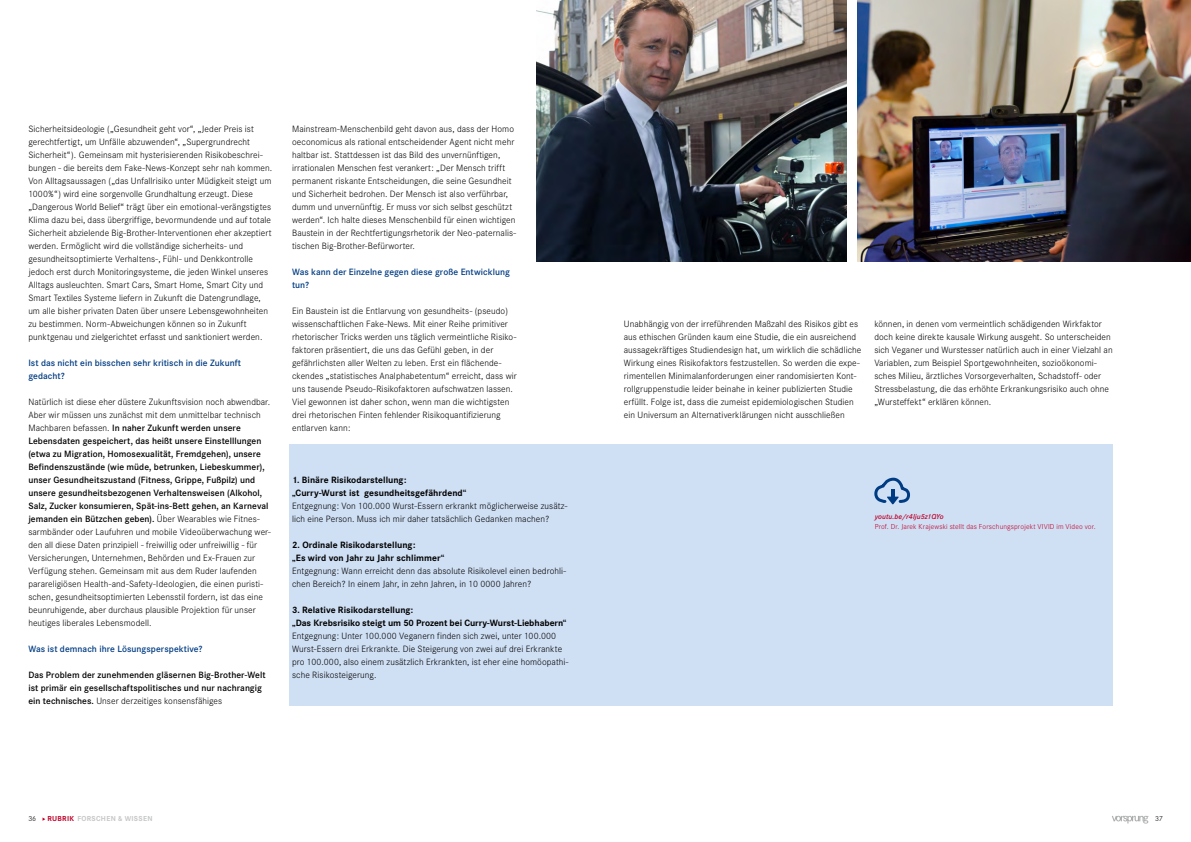
<style>
.page{position:relative;width:1191px;height:842px;background:#fff}
.page>*{position:absolute;margin:0;border:0;box-sizing:border-box;transform-origin:0 0}
.t1{font:300 9.5px/13px "Corporate S";letter-spacing:.005em;color:#000}
.t2{font:700 9.5px/13px "Corporate S";color:#000}
.t3{font:600 9.5px/13px "Corporate S";letter-spacing:.005em;color:#000}
.t4{font:600 9.5px/13px "Corporate S";letter-spacing:.005em;color:#003c83}
.t5{font:300 7.5px "Corporate S";letter-spacing:.02em;color:#c10028}
.t6{font:700 7.5px "Corporate S";letter-spacing:.04em;color:#c5c6c6}
.t7{font:italic 600 7.5px "Corporate S";letter-spacing:.005em;color:#c10028}
.t8{font:300 7.5px "Corporate S";color:#000}
.s1{font-weight:600}
.s2{font-weight:300}
.s3{color:#c10028}
</style>
<div class="page">
<div style="left:289px;top:445px;width:823px;height:261px;background:#cfdff4"></div>
<img style="left:537px;top:0;width:310px;height:261px">
<img style="left:857px;top:0;width:334px;height:261px">
<svg style="left:874px;top:477px;width:36px;height:28px"></svg>
<svg style="left:1112px;top:816px;width:36px;height:7px"></svg>
<p class="t1" style="left:28px;top:123px;width:245px">Sicherheitsideologie („Gesundheit geht vor“, „Jeder Preis ist gerechtfertigt, um Unfälle abzuwenden“, „Supergrundrecht Sicherheit“). Gemeinsam mit hysterisierenden Risikobeschrei&shy;bungen - die bereits dem Fake-News-Konzept sehr nah kommen.<br>Von Alltagsaussagen („das Unfallrisiko unter Müdigkeit steigt um 1000%“) wird eine sorgenvolle Grundhaltung erzeugt. Diese „Dangerous World Belief“ trägt über ein emotional-verängstigtes Klima dazu bei, dass übergriffige, bevormundende und auf totale Sicherheit abzielende Big-Brother-Interventionen eher akzeptiert werden. Ermöglicht wird die vollständige sicherheits- und gesundheitsoptimierte Verhaltens-, Fühl- und Denkkontrolle jedoch erst durch Monitoringsysteme, die jeden Winkel unseres Alltags ausleuchten. Smart Cars, Smart Home, Smart City und Smart Textiles Systeme liefern in Zukunft die Datengrundlage, um alle bisher privaten Daten über unsere Lebensgewohnheiten zu bestimmen. Norm-Abweichungen können so in Zukunft punktgenau und zielgerichtet erfasst und sanktioniert werden.</p>
<p class="t4" style="left:28px;top:357px;width:214px">Ist das nicht ein bisschen sehr kritisch in die Zukunft gedacht?</p>
<p class="t1" style="left:28px;top:396px;width:244px">Natürlich ist diese eher düstere Zukunftsvision noch abwendbar.<br>Aber wir müssen uns zunächst mit dem unmittelbar technisch Machbaren befassen. <span class="s1">In naher Zukunft werden unsere Lebensdaten gespeichert, das heißt unsere Einstelllungen (etwa zu Migration, Homosexualität, Fremdgehen), unsere Befindenszustände (wie müde, betrunken, Liebeskummer), unser Gesundheitszustand (Fitness, Grippe, Fußpilz) und unsere gesundheitsbezogenen Verhaltensweisen (Alkohol, Salz, Zucker konsumieren, Spät-ins-Bett gehen, an Karneval jemanden ein Bützchen geben).</span> Über Wearables wie Fitnes&shy;sarmbänder oder Laufuhren und mobile Videoüberwachung wer&shy;den all diese Daten prinzipiell - freiwillig oder unfreiwillig - für Versicherungen, Unternehmen, Behörden und Ex-Frauen zur Verfügung stehen. Gemeinsam mit aus dem Ruder laufenden parareligiösen Health-and-Safety-Ideologien, die einen puristi&shy;schen, gesundheitsoptimierten Lebensstil fordern, ist das eine beunruhigende, aber durchaus plausible Projektion für unser heutiges liberales Lebensmodell.</p>
<p class="t4" style="left:28px;top:643px;width:175px">Was ist demnach ihre Lösungsperspektive?</p>
<p class="t3" style="left:28px;top:669px;width:239px">Das Problem der zunehmenden gläsernen Big-Brother-Welt ist primär ein gesellschaftspolitisches und nur nachrangig ein technisches. <span class="s2">Unser derzeitiges konsensfähiges</span></p>
<p class="t1" style="left:292px;top:123px;width:225px">Mainstream-Menschenbild geht davon aus, dass der Homo oeconomicus als rational entscheidender Agent nicht mehr haltbar ist. Stattdessen ist das Bild des unvernünftigen, irrationalen Menschen fest verankert: „Der Mensch trifft permanent riskante Entscheidungen, die seine Gesundheit und Sicherheit bedrohen. Der Mensch ist also verführbar, dumm und unvernünftig. Er muss vor sich selbst geschützt werden“. Ich halte dieses Menschenbild für einen wichtigen Baustein in der Rechtfertigungsrhetorik der Neo-paternalis&shy;tischen Big-Brother-Befürworter.</p>
<p class="t4" style="left:292px;top:266px;width:219px">Was kann der Einzelne gegen diese große Entwicklung tun?</p>
<p class="t1" style="left:292px;top:305px;width:226px">Ein Baustein ist die Entlarvung von gesundheits- (pseudo) wissenschaftlichen Fake-News. Mit einer Reihe primitiver rhetorischer Tricks werden uns täglich vermeintliche Risiko&shy;faktoren präsentiert, die uns das Gefühl geben, in der gefährlichsten aller Welten zu leben. Erst ein flächende&shy;ckendes „statistisches Analphabetentum“ erreicht, dass wir uns tausende Pseudo-Risikofaktoren aufschwatzen lassen.<br>Viel gewonnen ist daher schon, wenn man die wichtigsten drei rhetorischen Finten fehlender Risikoquantifizierung entlarven kann:</p>
<p class="t2" style="left:292px;top:474px;width:176px">1. Binäre Risikodarstellung:<br>„Curry-Wurst ist gesundheitsgefährdend“</p>
<p class="t1" style="left:292px;top:500px;width:277px">Entgegnung: Von 100.000 Wurst-Essern erkrankt möglicherweise zusätz&shy;lich eine Person. Muss ich mir daher tatsächlich Gedanken machen?</p>
<p class="t2" style="left:292px;top:539px;width:154px">2. Ordinale Risikodarstellung:<br>„Es wird von Jahr zu Jahr schlimmer“</p>
<p class="t1" style="left:292px;top:565px;width:276px">Entgegnung: Wann erreicht denn das absolute Risikolevel einen bedrohli&shy;chen Bereich? In einem Jahr, in zehn Jahren, in 10 0000 Jahren?</p>
<p class="t2" style="left:292px;top:604px;width:276px">3. Relative Risikodarstellung:<br>„Das Krebsrisiko steigt um 50 Prozent bei Curry-Wurst-Liebhabern“</p>
<p class="t1" style="left:292px;top:630px;width:278px">Entgegnung: Unter 100.000 Veganern finden sich zwei, unter 100.000<br>Wurst-Essern drei Erkrankte. Die Steigerung von zwei auf drei Erkrankte pro 100.000, also einem zusätzlich Erkrankten, ist eher eine homöopathi&shy;sche Risikosteigerung.</p>
<p class="t1" style="left:624px;top:318px;width:239px">Unabhängig von der irreführenden Maßzahl des Risikos gibt es aus ethischen Gründen kaum eine Studie, die ein ausreichend aussagekräftiges Studiendesign hat, um wirklich die schädliche Wirkung eines Risikofaktors festzustellen. So werden die expe&shy;rimentellen Minimalanforderungen einer randomisierten Kont&shy;rollgruppenstudie leider beinahe in keiner publizierten Studie erfüllt. Folge ist, dass die zumeist epidemiologischen Studien ein Universum an Alternativerklärungen nicht ausschließen</p>
<p class="t1" style="left:874px;top:318px;width:240px">können, in denen vom vermeintlich schädigenden Wirkfaktor doch keine direkte kausale Wirkung ausgeht. So unterscheiden sich Veganer und Wurstesser natürlich auch in einer Vielzahl an Variablen, zum Beispiel Sportgewohnheiten, sozioökonomi&shy;sches Milieu, ärztliches Vorsorgeverhalten, Schadstoff- oder Stressbelastung, die das erhöhte Erkrankungsrisiko auch ohne „Wursteffekt“ erklären können.</p>
<p class="t7" style="left:874px;top:512px;width:70px">youtu.be/r4lju5z1QYo</p>
<p class="t5" style="left:874px;top:522px;width:222px">Prof. Dr. Jarek Krajewski stellt das Forschungsprojekt VIVID im Video vor.</p>
<p class="t8" style="left:28px;top:814px;width:9px">36</p>
<p class="t6" style="left:48px;top:814px;width:106px"><span class="s3">RUBRIK</span> FORSCHEN &amp; WISSEN</p>
<p class="t8" style="left:1155px;top:814px;width:9px">37</p>
</div>
